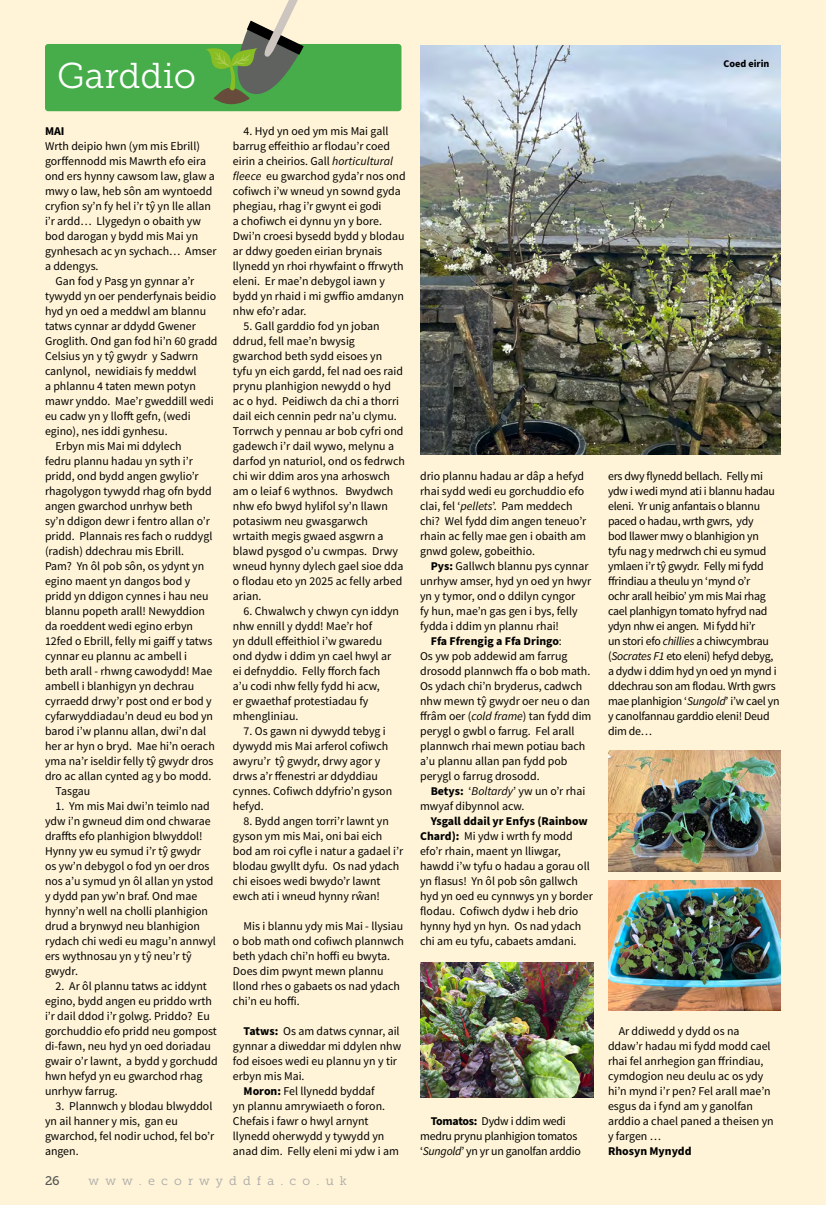
<style>
.page{position:relative;width:826px;height:1205px;background:#fff4d7}
.page>*{position:absolute;margin:0;border:0;box-sizing:border-box;transform-origin:0 0}
.t1{font:35.75px "Museo Slab 300";color:#fff}
.t2{font:12.5px "Museo Slab 300";color:#a8a8a7}
.t3{font:12.5px "Museo Slab 500";color:#575756}
.Body_Eco{font:11.88px/15px "Source Sans Pro";color:#000}
.Body_Eco-2{font:11.88px/15px "Source Sans Pro";letter-spacing:-.02em;color:#000;text-align:center}
.No_indent_Body_Eco{font:11.88px/15px "Source Sans Pro";color:#000}
.No_indent_Body_Eco-2{font:700 11.88px "Source Sans Pro";color:#000}
.Capsiwn{font:700 10.25px "Source Sans Pro";color:#000}
.s1{font-style:italic}
.s2{font-weight:700}
</style>
<div class="page">
<div style="left:45px;top:44px;width:356px;height:67px;background:#46ad4a;border-radius:3px"></div>
<svg style="left:206px;top:0;width:98px;height:105px"></svg>
<img style="left:420px;top:962px;width:173px;height:136px">
<img style="left:608px;top:750px;width:173px;height:122px">
<img style="left:608px;top:881px;width:173px;height:129px">
<img style="left:420px;top:45px;width:361px;height:409px">
<p class="t1" style="left:57px;top:57px;width:140px">Garddio</p>
<p class="No_indent_Body_Eco-2" style="left:45px;top:123px;width:21px">MAI</p>
<p class="No_indent_Body_Eco" style="left:45px;top:138px;width:173px">Wrth deipio hwn (ym mis Ebrill) gorffennodd mis Mawrth efo eira ond ers hynny cawsom law, glaw a mwy o law, heb sôn am wyntoedd cryfion sy’n fy hel i’r tŷ yn lle allan i’r ardd… Llygedyn o obaith yw bod darogan y bydd mis Mai yn gynhesach ac yn sychach… Amser a ddengys.</p>
<p class="Body_Eco" style="left:45px;top:273px;width:174px;text-indent:11px">Gan fod y Pasg yn gynnar a’r tywydd yn oer penderfynais beidio hyd yn oed a meddwl am blannu tatws cynnar ar ddydd Gwener<br>Groglith. Ond gan fod hi’n 60 gradd<br>Celsius yn y tŷ gwydr y Sadwrn canlynol, newidiais fy meddwl<br>a phlannu 4 taten mewn potyn mawr ynddo. Mae’r gweddill wedi eu cadw yn y llofft gefn, (wedi egino), nes iddi gynhesu.</p>
<p class="Body_Eco" style="left:45px;top:438px;width:171px;text-indent:11px">Erbyn mis Mai mi ddylech<br>fedru plannu hadau yn syth i’r pridd, ond bydd angen gwylio’r rhagolygon tywydd rhag ofn bydd angen gwarchod unrhyw beth sy’n ddigon dewr i fentro allan o’r pridd. Plannais res fach o ruddygl (radish) ddechrau mis Ebrill.<br>Pam? Yn ôl pob sôn, os ydynt yn egino maent yn dangos bod y pridd yn ddigon cynnes i hau neu blannu popeth arall! Newyddion da roeddent wedi egino erbyn<br>12fed o Ebrill, felly mi gaiff y tatws cynnar eu plannu ac ambell i<br>beth arall - rhwng cawodydd! Mae ambell i blanhigyn yn dechrau cyrraedd drwy’r post ond er bod y cyfarwyddiadau’n deud eu bod yn barod i’w plannu allan, dwi’n dal her ar hyn o bryd. Mae hi’n oerach yma na’r iseldir felly tŷ gwydr dros dro ac allan cynted ag y bo modd.</p>
<p class="Body_Eco" style="left:56px;top:783px;width:36px">Tasgau</p>
<p class="Body_Eco" style="left:45px;top:798px;width:172px;text-indent:11px">1. Ym mis Mai dwi’n teimlo nad ydw i’n gwneud dim ond chwarae draffts efo planhigion blwyddol!<br>Hynny yw eu symud i’r tŷ gwydr<br>os yw’n debygol o fod yn oer dros nos a’u symud yn ôl allan yn ystod y dydd pan yw’n braf. Ond mae hynny’n well na cholli planhigion drud a brynwyd neu blanhigion rydach chi wedi eu magu’n annwyl ers wythnosau yn y tŷ neu’r tŷ gwydr.</p>
<p class="Body_Eco" style="left:45px;top:978px;width:174px;text-indent:11px">2. Ar ôl plannu tatws ac iddynt egino, bydd angen eu priddo wrth i’r dail ddod i’r golwg. Priddo? Eu gorchuddio efo pridd neu gompost di-fawn, neu hyd yn oed doriadau gwair o’r lawnt, a bydd y gorchudd hwn hefyd yn eu gwarchod rhag unrhyw farrug.</p>
<p class="Body_Eco" style="left:45px;top:1098px;width:171px;text-indent:11px">3. Plannwch y blodau blwyddol yn ail hanner y mis, gan eu gwarchod, fel nodir uchod, fel bo’r angen.</p>
<p class="Body_Eco" style="left:233px;top:123px;width:174px;text-indent:11px">4. Hyd yn oed ym mis Mai gall barrug effeithio ar flodau’r coed eirin a cheirios. Gall <span class="s1">horticultural fleece</span> eu gwarchod gyda’r nos ond cofiwch i’w wneud yn sownd gyda phegiau, rhag i’r gwynt ei godi<br>a chofiwch ei dynnu yn y bore.<br>Dwi’n croesi bysedd bydd y blodau ar ddwy goeden eirian brynais llynedd yn rhoi rhywfaint o ffrwyth eleni. Er mae’n debygol iawn y bydd yn rhaid i mi gwffio amdanyn nhw efo’r adar.</p>
<p class="Body_Eco" style="left:233px;top:318px;width:173px;text-indent:11px">5. Gall garddio fod yn joban ddrud, fell mae’n bwysig gwarchod beth sydd eisoes yn<br>tyfu yn eich gardd, fel nad oes raid prynu planhigion newydd o hyd ac o hyd. Peidiwch da chi a thorri dail eich cennin pedr na’u clymu.<br>Torrwch y pennau ar bob cyfri ond gadewch i’r dail wywo, melynu a darfod yn naturiol, ond os fedrwch chi wir ddim aros yna arhoswch am o leiaf 6 wythnos. Bwydwch nhw efo bwyd hylifol sy’n llawn potasiwm neu gwasgarwch wrtaith megis gwaed asgwrn a blawd pysgod o’u cwmpas. Drwy wneud hynny dylech gael sioe dda o flodau eto yn 2025 ac felly arbed arian.</p>
<p class="Body_Eco" style="left:233px;top:603px;width:168px;text-indent:11px">6. Chwalwch y chwyn cyn iddyn nhw ennill y dydd! Mae’r hof<br>yn ddull effeithiol i’w gwaredu ond dydw i ddim yn cael hwyl ar ei defnyddio. Felly fforch fach<br>a’u codi nhw felly fydd hi acw,<br>er gwaethaf protestiadau fy mhengliniau.</p>
<p class="Body_Eco" style="left:233px;top:723px;width:161px;text-indent:11px">7. Os gawn ni dywydd tebyg i dywydd mis Mai arferol cofiwch awyru’r tŷ gwydr, drwy agor y drws a’r ffenestri ar ddyddiau cynnes. Cofiwch ddyfrio’n gyson hefyd.</p>
<p class="Body_Eco" style="left:233px;top:813px;width:172px;text-indent:11px">8. Bydd angen torri’r lawnt yn gyson ym mis Mai, oni bai eich bod am roi cyfle i natur a gadael i’r blodau gwyllt dyfu. Os nad ydach chi eisoes wedi bwydo’r lawnt ewch ati i wneud hynny rŵan!</p>
<p class="Body_Eco" style="left:233px;top:918px;width:172px;text-indent:11px">Mis i blannu ydy mis Mai - llysiau o bob math ond cofiwch plannwch beth ydach chi’n hoffi eu bwyta.<br>Does dim pwynt mewn plannu llond rhes o gabaets os nad ydach chi’n eu hoffi.</p>
<p class="Body_Eco" style="left:233px;top:1023px;width:170px;text-indent:11px"><span class="s2">Tatws:</span> Os am datws cynnar, ail gynnar a diweddar mi ddylen nhw fod eisoes wedi eu plannu yn y tir erbyn mis Mai.</p>
<p class="Body_Eco" style="left:233px;top:1083px;width:167px;text-indent:11px"><span class="s2">Moron:</span> Fel llynedd byddaf<br>yn plannu amrywiaeth o foron.<br>Chefais i fawr o hwyl arnynt llynedd oherwydd y tywydd yn anad dim. Felly eleni mi ydw i am</p>
<p class="t3" style="left:45px;top:1174px;width:16px">26</p>
<p class="t2" style="left:89px;top:1174px;width:260px">w w w . e c o r w y d d f a . c o . u k</p>
<p class="Capsiwn" style="left:723px;top:57px;width:48px">Coed eirin</p>
<p class="Body_Eco" style="left:420px;top:468px;width:168px">drio plannu hadau ar dâp a hefyd rhai sydd wedi eu gorchuddio efo clai, fel ‘<span class="s1">pellets</span>’. Pam meddech chi? Wel fydd dim angen teneuo’r rhain ac felly mae gen i obaith am gnwd golew, gobeithio.</p>
<p class="Body_Eco" style="left:420px;top:558px;width:173px;text-indent:11px"><span class="s2">Pys:</span> Gallwch blannu pys cynnar unrhyw amser, hyd yn oed yn hwyr yn y tymor, ond o ddilyn cyngor<br>fy hun, mae’n gas gen i bys, felly fydda i ddim yn plannu rhai!</p>
<p class="Body_Eco" style="left:420px;top:633px;width:173px;text-indent:11px"><span class="s2">Ffa Ffrengig a Ffa Dringo</span>:<br>Os yw pob addewid am farrug drosodd plannwch ffa o bob math.<br>Os ydach chi’n bryderus, cadwch nhw mewn tŷ gwydr oer neu o dan ffrâm oer (<span class="s1">cold frame</span>) tan fydd dim perygl o gwbl o farrug. Fel arall plannwch rhai mewn potiau bach a’u plannu allan pan fydd pob perygl o farrug drosodd.</p>
<p class="Body_Eco" style="left:420px;top:783px;width:167px;text-indent:11px"><span class="s2">Betys:</span> ‘<span class="s1">Boltardy</span>’ yw un o’r rhai mwyaf dibynnol acw.</p>
<p class="Body_Eco" style="left:420px;top:813px;width:174px;text-indent:11px"><span class="s2">Ysgall ddail yr Enfys (Rainbow<br>Chard):</span> Mi ydw i wrth fy modd efo’r rhain, maent yn lliwgar, hawdd i’w tyfu o hadau a gorau oll yn flasus! Yn ôl pob sôn gallwch hyd yn oed eu cynnwys yn y border flodau. Cofiwch dydw i heb drio hynny hyd yn hyn. Os nad ydach chi am eu tyfu, cabaets amdani.</p>
<p class="Body_Eco-2" style="left:608px;top:468px;width:173px;text-align:left">ers dwy flynedd bellach. Felly mi ydw i wedi mynd ati i blannu hadau eleni. Yr unig anfantais o blannu paced o hadau, wrth gwrs, ydy<br>bod llawer mwy o blanhigion yn tyfu nag y medrwch chi eu symud ymlaen i’r tŷ gwydr. Felly mi fydd ffrindiau a theulu yn ‘mynd o’r<br>ochr arall heibio’ ym mis Mai rhag cael planhigyn tomato hyfryd nad ydyn nhw ei angen. Mi fydd hi’r<br>un stori efo <span class="s1">chillies</span> a chiwcymbrau (<span class="s1">Socrates F1</span> eto eleni) hefyd debyg, a dydw i ddim hyd yn oed yn mynd i ddechrau son am flodau. Wrth gwrs mae planhigion ‘<span class="s1">Sungold</span>’ i’w cael yn y canolfannau garddio eleni! Deud dim de…</p>
<p class="Body_Eco-2" style="left:420px;top:1113px;width:162px"><span class="s2">Tomatos:</span> Dydw i ddim wedi medru prynu planhigion tomatos ‘<span class="s1">Sungold</span>’ yn yr un ganolfan arddio</p>
<p class="Body_Eco" style="left:608px;top:1023px;width:167px;text-indent:11px">Ar ddiwedd y dydd os na ddaw’r hadau mi fydd modd cael rhai fel anrhegion gan ffrindiau, cymdogion neu deulu ac os ydy hi’n mynd i’r pen? Fel arall mae’n esgus da i fynd am y ganolfan arddio a chael paned a theisen yn y fargen …</p>
<p class="No_indent_Body_Eco-2" style="left:608px;top:1143px;width:85px">Rhosyn Mynydd</p>
</div>
